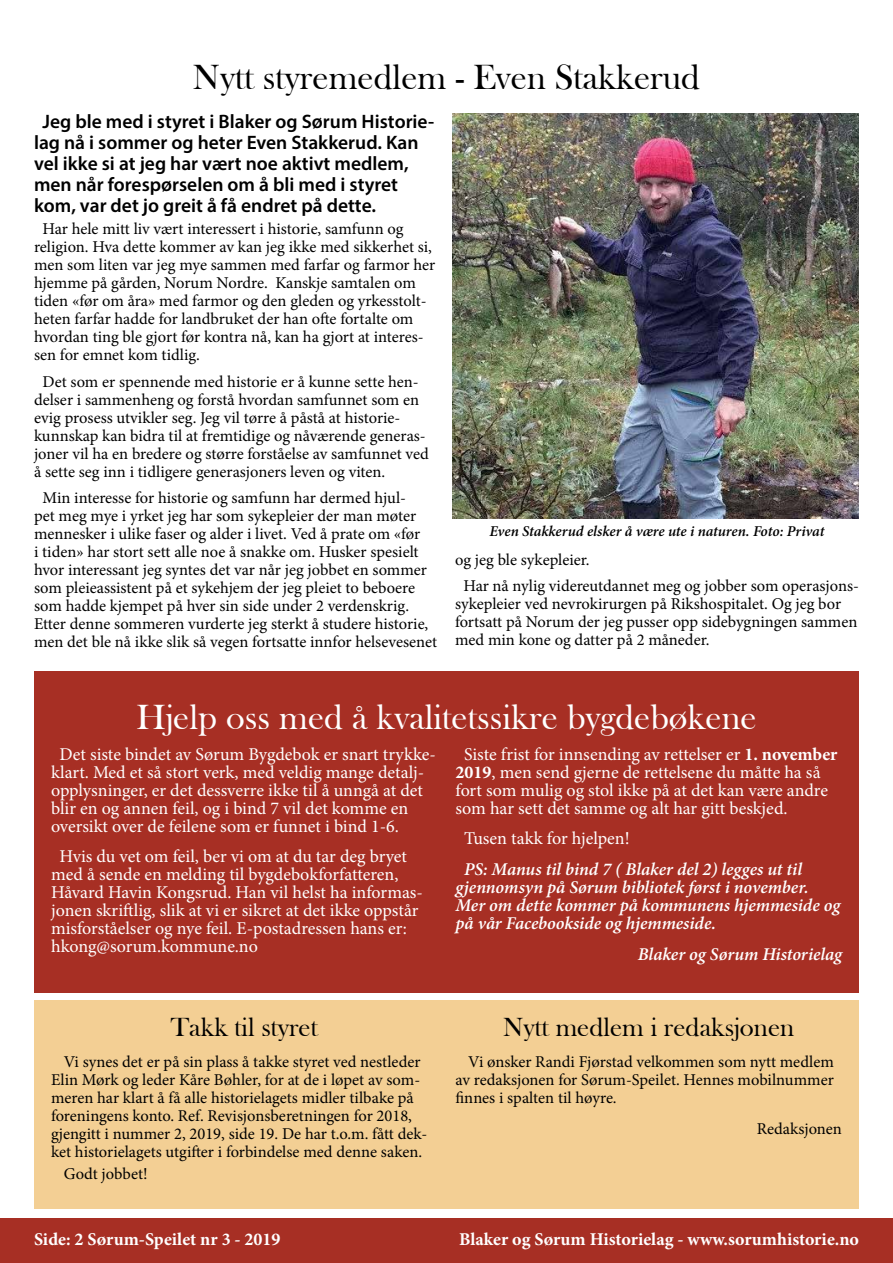
<style>
.page{position:relative;width:893px;height:1263px;background:#fff}
.page>*{position:absolute;margin:0;border:0;box-sizing:border-box;transform-origin:0 0}
.t1{font:36px "Bask Old Face";color:#fff}
.t2{font:36px "Bask Old Face";color:#000}
.t3{font:27px "Bask Old Face";color:#000}
.t4{font:600 19.5px/21px "Myriad Pro";color:#000}
.t5{font:18px/18px "Minion Pro";color:#fff}
.t6{font:italic 600 18px/18px "Minion Pro";letter-spacing:-.005em;color:#fff}
.t7{font:700 18px "Minion Pro";color:#fff}
.t8{font:16.5px/18px "Minion Pro";color:#000}
.t9{font:italic 600 15px "Minion Pro";letter-spacing:-.005em;color:#000}
.s1{font-weight:700}
</style>
<div class="page">
<div style="left:0;top:1218px;width:893px;height:45px;background:#a72f24"></div>
<img style="left:453px;top:113px;width:406px;height:406px">
<div style="left:34px;top:672px;width:825px;height:321px;background:#a72f24"></div>
<div style="left:34px;top:1001px;width:825px;height:208px;background:#f3cf94"></div>
<h1 class="t2" style="left:193px;top:57px;width:509px">Nytt styremedlem - Even Stakkerud</h1>
<p class="t4" style="left:34px;top:110px;width:402px;text-indent:9px">Jeg ble med i styret i Blaker og Sørum Historie&shy;lag nå i sommer og heter Even Stakkerud. Kan vel ikke si at jeg har vært noe aktivt medlem, men når forespørselen om å bli med i styret kom, var det jo greit å få endret på dette.</p>
<p class="t8" style="left:34px;top:220px;width:403px;text-indent:8px">Har hele mitt liv vært interessert i historie, samfunn og religion. Hva dette kommer av kan jeg ikke med sikkerhet si, men som liten var jeg mye sammen med farfar og farmor her hjemme på gården, Norum Nordre. Kanskje samtalen om tiden «før om åra» med farmor og den gleden og yrkesstolt&shy;heten farfar hadde for landbruket der han ofte fortalte om hvordan ting ble gjort før kontra nå, kan ha gjort at interes&shy;sen for emnet kom tidlig.</p>
<p class="t8" style="left:34px;top:373px;width:396px;text-indent:8px">Det som er spennende med historie er å kunne sette hen&shy;delser i sammenheng og forstå hvordan samfunnet som en evig prosess utvikler seg. Jeg vil tørre å påstå at historie&shy;kunnskap kan bidra til at fremtidige og nåværende generas&shy;joner vil ha en bredere og større forståelse av samfunnet ved å sette seg inn i tidligere generasjoners leven og viten.</p>
<p class="t8" style="left:34px;top:489px;width:405px;text-indent:8px">Min interesse for historie og samfunn har dermed hjul-<br>pet meg mye i yrket jeg har som sykepleier der man møter mennesker i ulike faser og alder i livet. Ved å prate om «før<br>i tiden» har stort sett alle noe å snakke om. Husker spesielt hvor interessant jeg syntes det var når jeg jobbet en sommer som pleieassistent på et sykehjem der jeg pleiet to beboere som hadde kjempet på hver sin side under 2 verdenskrig.<br>Etter denne sommeren vurderte jeg sterkt å studere historie, men det ble nå ikke slik så vegen fortsatte innfor helsevesenet</p>
<p class="t9" style="left:490px;top:520px;width:336px">Even Stakkerud elsker å være ute i naturen. Foto: Privat</p>
<p class="t8" style="left:463px;top:546px;width:397px;line-height:26.5px;text-indent:-8px">og jeg ble sykepleier.<br>Har nå nylig videreutdannet meg og jobber som operasjons-</p>
<p class="t8" style="left:455px;top:595px;width:404px">sykepleier ved nevrokirurgen på Rikshospitalet. Og jeg bor fortsatt på Norum der jeg pusser opp sidebygningen sammen med min kone og datter på 2 måneder.</p>
<h1 class="t1" style="left:136px;top:697px;width:622px">Hjelp oss med å kvalitetssikre bygdebøkene</h1>
<p class="t5" style="left:51px;top:745px;width:386px;text-indent:8px">Det siste bindet av Sørum Bygdebok er snart trykke&shy;klart. Med et så stort verk, med veldig mange detalj&shy;opplysninger, er det dessverre ikke til å unngå at det blir en og annen feil, og i bind 7 vil det komme en oversikt over de feilene som er funnet i bind 1-6.</p>
<p class="t5" style="left:51px;top:848px;width:373px;text-indent:8px">Hvis du vet om feil, ber vi om at du tar deg bryet med å sende en melding til bygdebokforfatteren, Håvard Havin Kongsrud. Han vil helst ha informas&shy;jonen skriftlig, slik at vi er sikret at det ikke oppstår misforståelser og nye feil. E-postadressen hans er: hkong@sorum.kommune.no</p>
<p class="t5" style="left:455px;top:745px;width:383px;text-indent:8px">Siste frist for innsending av rettelser er <span class="s1">1. november 2019</span>, men send gjerne de rettelsene du måtte ha så fort som mulig og stol ikke på at det kan være andre som har sett det samme og alt har gitt beskjed.</p>
<p class="t5" style="left:464px;top:830px;width:167px">Tusen takk for hjelpen!</p>
<p class="t6" style="left:455px;top:860px;width:386px;text-indent:8px">PS: Manus til bind 7 ( Blaker del 2) legges ut til gjennomsyn på Sørum bibliotek først i november.<br>Mer om dette kommer på kommunens hjemmeside og på vår Facebookside og hjemmeside.</p>
<p class="t6" style="left:638px;top:945px;width:206px">Blaker og Sørum Historielag</p>
<h2 class="t3" style="left:171px;top:1012px;width:149px">Takk til styret</h2>
<p class="t8" style="left:51px;top:1053px;width:378px;text-indent:13px">Vi synes det er på sin plass å takke styret ved nestleder Elin Mørk og leder Kåre Bøhler, for at de i løpet av som&shy;meren har klart å få alle historielagets midler tilbake på foreningens konto. Ref. Revisjonsberetningen for 2018, gjengitt i nummer 2, 2019, side 19. De har t.o.m. fått dek&shy;ket historielagets utgifter i forbindelse med denne saken.</p>
<p class="t8" style="left:64px;top:1165px;width:85px">Godt jobbet!</p>
<h2 class="t3" style="left:503px;top:1012px;width:292px">Nytt medlem i redaksjonen</h2>
<p class="t8" style="left:455px;top:1053px;width:380px;text-align:justify;text-indent:13px">Vi ønsker Randi Fjørstad velkommen som nytt medlem av redaksjonen for Sørum-Speilet. Hennes mobilnummer finnes i spalten til høyre.</p>
<p class="t8" style="left:757px;top:1120px;width:87px">Redaksjonen</p>
<p class="t7" style="left:34px;top:1226px;width:248px">Side: 2 Sørum-Speilet nr 3 - 2019</p>
<p class="t7" style="left:459px;top:1226px;width:401px">Blaker og Sørum Historielag - www.sorumhistorie.no</p>
</div>
